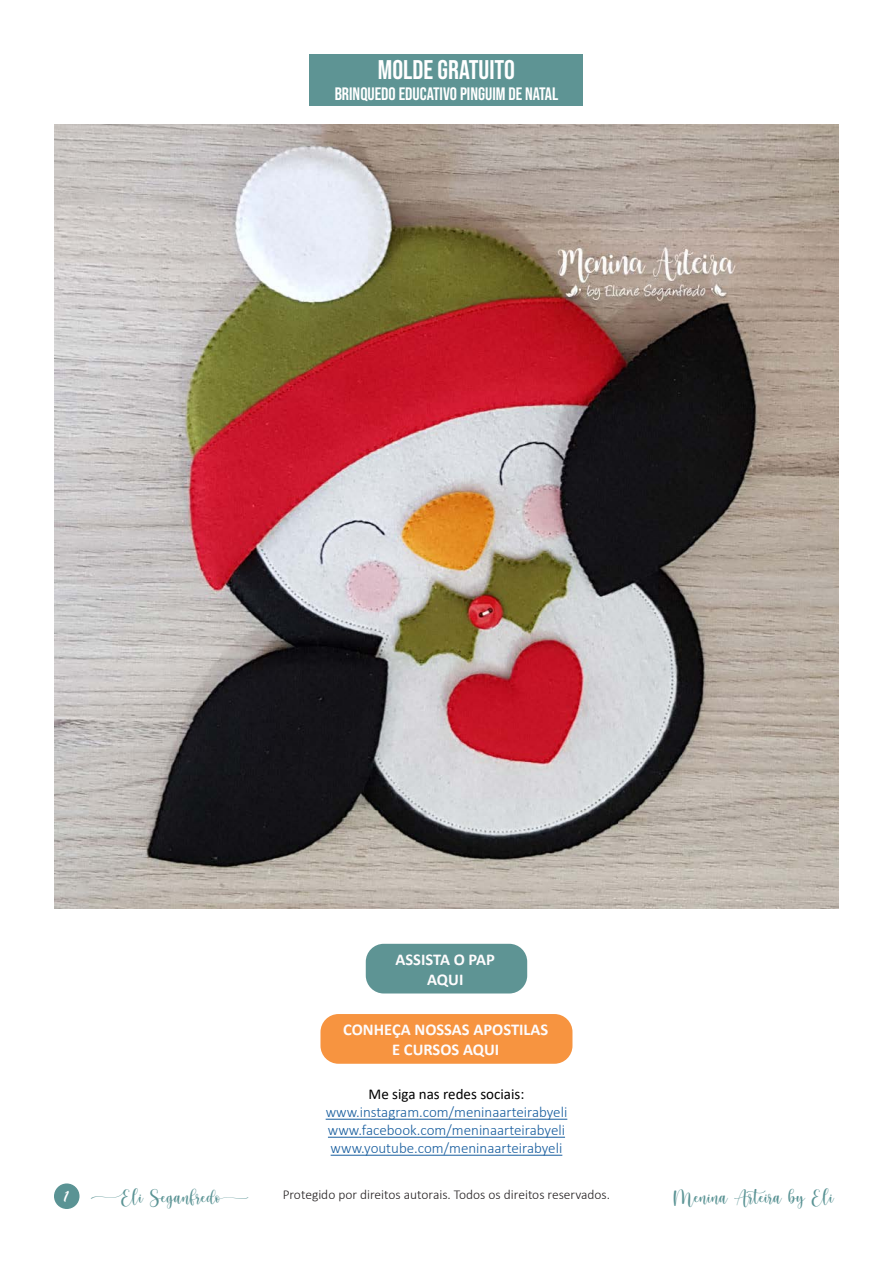
<style>
.page{position:relative;width:893px;height:1263px;background:#fff}
.page>*{position:absolute;margin:0;border:0;box-sizing:border-box;transform-origin:0 0}
.t1{font:27px "Cream Candy";color:#5a9394}
.t2{font:27px "Bebas Neue";color:#fff}
.t3{font:18px "Bebas Neue";color:#fff}
.t4{font:18px "Brush Script";color:#fff}
.t5{font:700 16.5px "Calibri";color:#fefcfd}
.t6{font:300 15px "Calibri";color:#175d9e}
.t7{font:15px "Calibri";color:#000}
.t8{font:300 13.5px "Calibri";color:#231f20}
</style>
<div class="page">
<div style="left:320px;top:1014px;width:252px;height:50px;background:#f79440;border-radius:18px"></div>
<div style="left:366px;top:944px;width:161px;height:49px;background:#5e9494;border-radius:18px"></div>
<hr style="left:326px;top:1119px;width:241px;height:1px;background:#175d9e">
<hr style="left:328px;top:1137px;width:237px;height:1px;background:#175d9e">
<hr style="left:331px;top:1155px;width:231px;height:1px;background:#175d9e">
<div style="left:55px;top:1184px;width:24px;height:24px;background:#5a9394;border-radius:50%"></div>
<div style="left:54px;top:1183px;width:26px;height:26px;border:2px solid #5a9394;border-radius:50%"></div>
<img style="left:54px;top:124px;width:785px;height:784px">
<div style="left:310px;top:54px;width:273px;height:51px;background:#5e9494"></div>
<p class="t2" style="left:378px;top:54px;width:139px">MOLDE GRATUITO</p>
<p class="t3" style="left:335px;top:84px;width:225px">BRINQUEDO EDUCATIVO PINGUIM DE NATAL</p>
<p class="t5" style="left:395px;top:948px;width:101px">ASSISTA O PAP</p>
<p class="t5" style="left:427px;top:967px;width:38px">AQUI</p>
<p class="t5" style="left:343px;top:1018px;width:207px">CONHEÇA NOSSAS APOSTILAS</p>
<p class="t5" style="left:392px;top:1038px;width:109px">E CURSOS AQUI</p>
<p class="t7" style="left:369px;top:1084px;width:157px">Me siga nas redes sociais:</p>
<p class="t6" style="left:326px;top:1103px;width:243px">www.instagram.com/meninaarteirabyeli</p>
<p class="t6" style="left:328px;top:1121px;width:239px">www.facebook.com/meninaarteirabyeli</p>
<p class="t6" style="left:331px;top:1139px;width:233px">www.youtube.com/meninaarteirabyeli</p>
<p class="t4" style="left:64px;top:1185px;width:6px">1</p>
<p class="t1" style="left:91px;top:1185px;width:159px">Eli Seganfredo</p>
<p class="t1" style="left:674px;top:1185px;width:162px">Menina Arteira by Eli</p>
<p class="t8" style="left:283px;top:1186px;width:329px">Protegido por direitos autorais. Todos os direitos reservados.</p>
</div>
